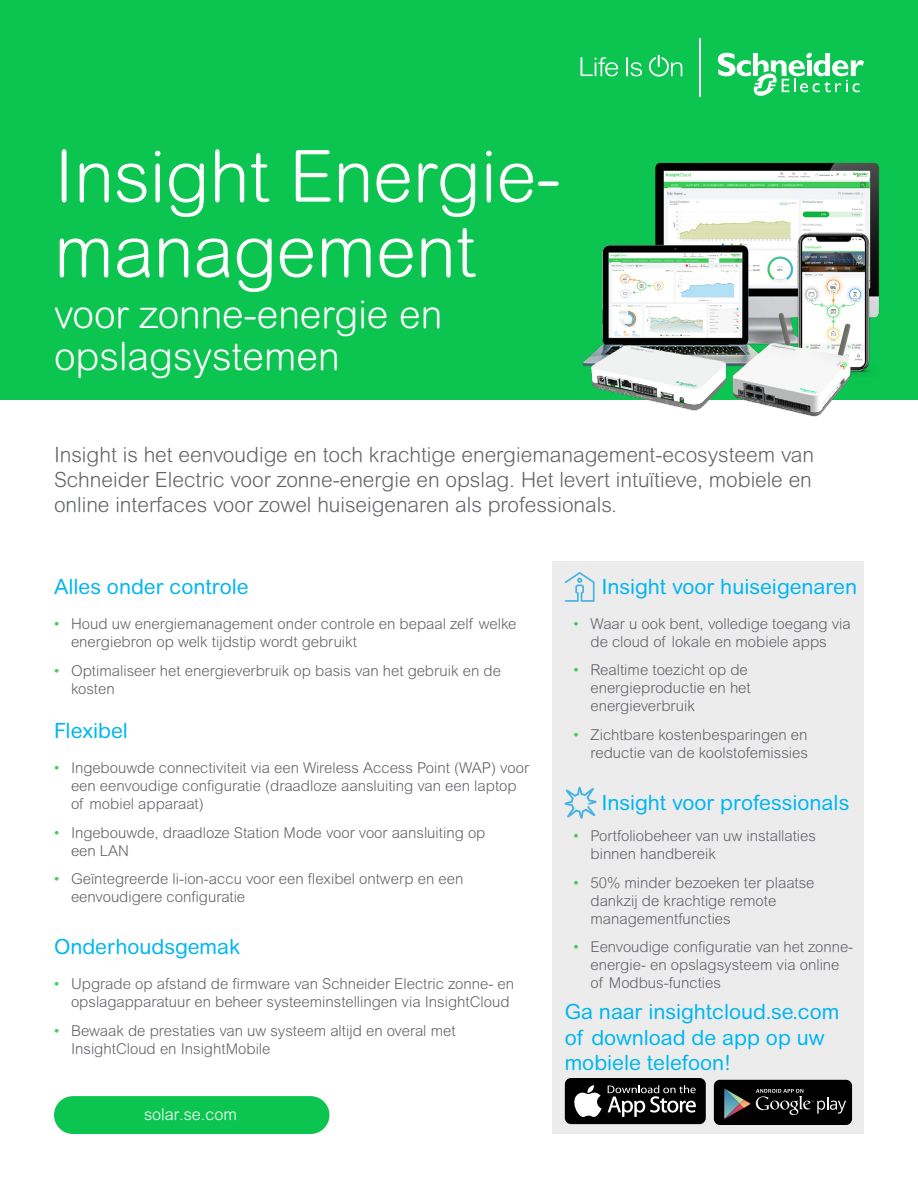
<style>
.page{position:relative;width:918px;height:1188px;background:#fff}
.page>*{position:absolute;margin:0;border:0;box-sizing:border-box;transform-origin:0 0}
.t1{font:300 72px/75px "Arial Rounded MT Pro";color:#fff}
.t2{font:300 39px/42px "Arial Rounded MT Pro";color:#fff}
.t3{font:300 21px/25.2px "Arial Rounded MT Pro";color:#626469;text-align:justify}
.t4{font:21px/25.2px "Arial Rounded MT Pro";color:#00b6ed}
.t5{font:300 16.35px "Arial Rounded MT Pro";color:#fff}
.t6{font:300 15px/18px "Arial Rounded MT Pro";color:#626469}
.s1{color:#3dcd58}
</style>
<div class="page">
<div style="left:0;top:0;width:918px;height:400px;background:#0cc550"></div>
<div style="left:553px;top:562px;width:311px;height:572px;background:#ececed"></div>
<svg style="left:580px;top:57px;width:38px;height:19px"></svg>
<svg style="left:626px;top:57px;width:16px;height:19px"></svg>
<svg style="left:649px;top:55px;width:33px;height:22px"></svg>
<svg style="left:718px;top:52px;width:146px;height:44px"></svg>
<hr style="left:700px;top:38px;width:1px;height:58px;background:#fff">
<div style="left:54px;top:1096px;width:275px;height:38px;background:#0cc550;border-radius:19px"></div>
<img style="left:582px;top:162px;width:298px;height:255px">
<div style="left:565px;top:1078px;width:141px;height:46px;background:#000;border-radius:6px"></div>
<svg style="left:574px;top:1085px;width:28px;height:32px"></svg>
<svg style="left:608px;top:1085px;width:88px;height:32px"></svg>
<div style="left:714px;top:1080px;width:138px;height:45px;background:#000;border-radius:6px"></div>
<svg style="left:724px;top:1089px;width:26px;height:30px"></svg>
<svg style="left:756px;top:1089px;width:90px;height:26px"></svg>
<svg style="left:565px;top:572px;width:30px;height:30px"></svg>
<svg style="left:564px;top:787px;width:33px;height:32px"></svg>
<h1 class="t1" style="left:54px;top:142px;width:508px">Insight Energie&shy;management</h1>
<h2 class="t2" style="left:54px;top:295px;width:390px">voor zonne-energie en opslagsystemen</h2>
<h3 class="t3" style="left:54px;top:443px;width:762px">Insight is het eenvoudige en toch krachtige energiemanagement-ecosysteem van Schneider Electric voor zonne-energie en opslag. Het levert intuïtieve, mobiele en online interfaces voor zowel huiseigenaren als professionals.</h3>
<h3 class="t4" style="left:54px;top:575px;width:196px">Alles onder controle</h3>
<p class="t6" style="left:71px;top:615px;width:447px;text-indent:-17px"><span class="s1">•</span> Houd uw energiemanagement onder controle en bepaal zelf welke energiebron op welk tijdstip wordt gebruikt</p>
<p class="t6" style="left:71px;top:662px;width:431px;text-indent:-17px"><span class="s1">•</span> Optimaliseer het energieverbruik op basis van het gebruik en de kosten</p>
<h3 class="t4" style="left:54px;top:719px;width:76px">Flexibel</h3>
<p class="t6" style="left:71px;top:759px;width:460px;text-indent:-17px"><span class="s1">•</span> Ingebouwde connectiviteit via een Wireless Access Point (WAP) voor een eenvoudige configuratie (draadloze aansluiting van een laptop of mobiel apparaat)</p>
<p class="t6" style="left:71px;top:824px;width:416px;text-indent:-17px"><span class="s1">•</span> Ingebouwde, draadloze Station Mode voor voor aansluiting op een LAN</p>
<p class="t6" style="left:71px;top:871px;width:394px;text-indent:-17px"><span class="s1">•</span> Geïntegreerde li-ion-accu voor een flexibel ontwerp en een eenvoudigere configuratie</p>
<h3 class="t4" style="left:54px;top:935px;width:188px">Onderhoudsgemak</h3>
<p class="t6" style="left:54px;top:975px;width:462px;text-align:right"><span class="s1">•</span> Upgrade op afstand de firmware van Schneider Electric zonne- en opslagapparatuur en beheer systeeminstellingen via InsightCloud</p>
<p class="t6" style="left:71px;top:1022px;width:386px;text-indent:-17px"><span class="s1">•</span> Bewaak de prestaties van uw systeem altijd en overal met<br>InsightCloud en InsightMobile</p>
<p class="t5" style="left:144px;top:1105px;width:94px">solar.se.com</p>
<h3 class="t4" style="left:601px;top:575px;width:257px">Insight voor huiseigenaren</h3>
<p class="t6" style="left:573px;top:615px;width:279px;text-align:center"><span class="s1">•</span> Waar u ook bent, volledige toegang via de cloud of lokale en mobiele apps</p>
<p class="t6" style="left:590px;top:662px;width:162px;text-indent:-17px"><span class="s1">•</span> Realtime toezicht op de energieproductie en het energieverbruik</p>
<p class="t6" style="left:573px;top:727px;width:236px;text-align:right"><span class="s1">•</span> Zichtbare kostenbesparingen en reductie van de koolstofemissies</p>
<h3 class="t4" style="left:601px;top:791px;width:250px">Insight voor professionals</h3>
<p class="t6" style="left:590px;top:827px;width:227px;text-indent:-17px"><span class="s1">•</span> Portfoliobeheer van uw installaties binnen handbereik</p>
<p class="t6" style="left:590px;top:874px;width:225px;text-indent:-17px"><span class="s1">•</span> 50% minder bezoeken ter plaatse dankzij de krachtige remote managementfuncties</p>
<p class="t6" style="left:590px;top:939px;width:264px;text-indent:-17px"><span class="s1">•</span> Eenvoudige configuratie van het zonne&shy;energie- en opslagsysteem via online of Modbus-functies</p>
<h3 class="t4" style="left:565px;top:1000px;width:276px">Ga naar insightcloud.se.com of download de app op uw mobiele telefoon!</h3>
</div>
